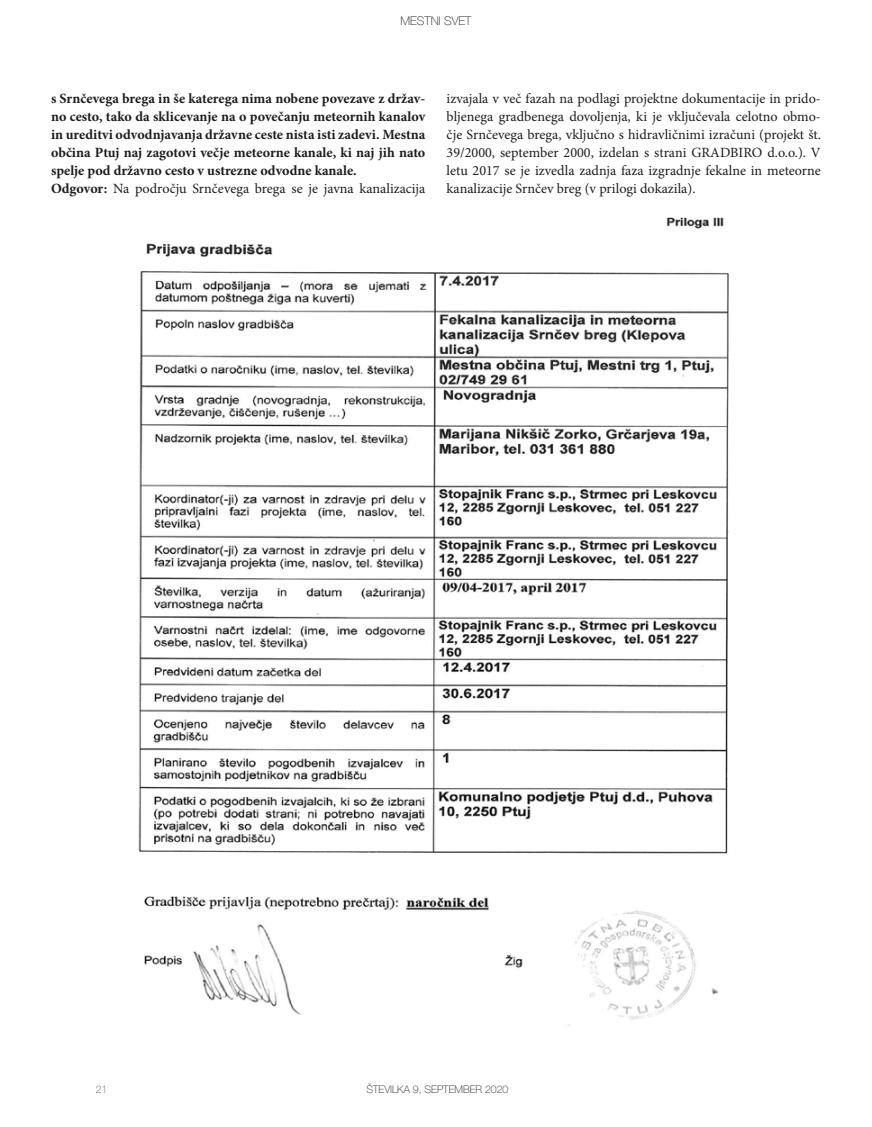
<style>
.page{position:relative;width:872px;height:1127px;background:#fff}
.page>*{position:absolute;margin:0;border:0;box-sizing:border-box;transform-origin:0 0}
.Besedilo{font:14.1px/18px "Minion Pro";color:#1d1d1b;text-align:justify}
.Besedilo-2{font:700 14.1px/18px "Minion Pro";color:#1d1d1b;text-align:justify}
.NASLOV_STRANI{font:100 12px "Helvetica Neue LT Pro";color:#1d1d1b}
.t1{font:100 10.5px "Helvetica Neue LT Pro";color:#1d1d1b}
.t2{font:100 10.5px "Helvetica Neue LT Pro";color:#575756}
.s1{font-weight:700}
</style>
<div class="page">
<img style="left:138px;top:217px;width:591px;height:809px">
<p class="NASLOV_STRANI" style="left:400px;top:14px;width:72px">MESTNI SVET</p>
<p class="Besedilo-2" style="left:51px;top:90px;width:376px">s Srnčevega brega in še katerega nima nobene povezave z držav&shy;no cesto, tako da sklicevanje na o povečanju meteornih kanalov in ureditvi odvodnjavanja državne ceste nista isti zadevi. Mestna občina Ptuj naj zagotovi večje meteorne kanale, ki naj jih nato spelje pod državno cesto v ustrezne odvodne kanale.</p>
<p class="Besedilo" style="left:51px;top:180px;width:376px"><span class="s1">Odgovor:</span> Na področju Srnčevega brega se je javna kanalizacija</p>
<p class="Besedilo" style="left:446px;top:90px;width:376px">izvajala v več fazah na podlagi projektne dokumentacije in prido&shy;bljenega gradbenega dovoljenja, ki je vključevala celotno obmo&shy;čje Srnčevega brega, vključno s hidravličnimi izračuni (projekt št.<br>39/2000, september 2000, izdelan s strani GRADBIRO d.o.o.). V letu 2017 se je izvedla zadnja faza izgradnje fekalne in meteorne kanalizacije Srnčev breg (v prilogi dokazila).</p>
<p class="t2" style="left:96px;top:1083px;width:13px">21</p>
<p class="t1" style="left:366px;top:1083px;width:143px">ŠTEVILKA 9, SEPTEMBER 2020</p>
</div>
